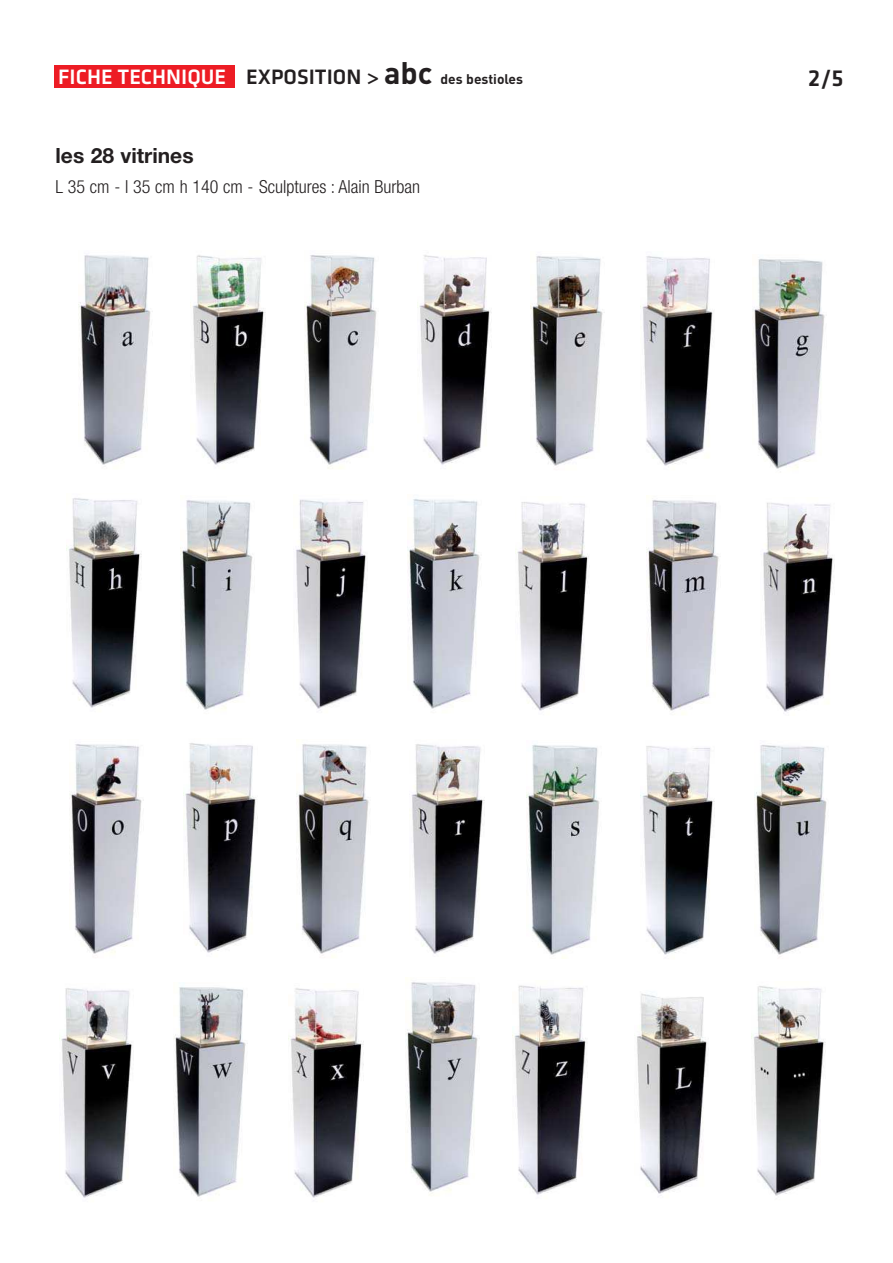
<style>
.page{position:relative;width:893px;height:1263px;background:#fff}
.page>*{position:absolute;margin:0;border:0;box-sizing:border-box;transform-origin:0 0}
.t1{font:500 24px "Klavika";color:#231f20}
.t2{font:500 21.6px "Klavika";color:#fff}
.t3{font:700 21px "Helvetica Neue";color:#231f20}
.t4{font:300 condensed 18px "Helvetica Neue";color:#231f20}
.t5{font:700 13.8px "DIN";color:#231f20}
.s1{color:#231f20}
.s2{font-family:"DIN";font-weight:700;font-size:30.9px;color:#231f20}
</style>
<div class="page">
<div style="left:54px;top:65px;width:181px;height:22px;background:#ed1c24"></div>
<img style="left:304px;top:255px;width:73px;height:214px">
<img style="left:417px;top:255px;width:74px;height:210px">
<img style="left:530px;top:256px;width:73px;height:210px">
<img style="left:78px;top:255px;width:73px;height:210px">
<img style="left:192px;top:255px;width:73px;height:210px">
<img style="left:640px;top:256px;width:73px;height:210px">
<img style="left:296px;top:499px;width:72px;height:210px">
<img style="left:407px;top:499px;width:73px;height:210px">
<img style="left:515px;top:502px;width:74px;height:209px">
<img style="left:752px;top:259px;width:73px;height:210px">
<img style="left:67px;top:498px;width:74px;height:210px">
<img style="left:181px;top:500px;width:72px;height:210px">
<img style="left:70px;top:744px;width:74px;height:210px">
<img style="left:185px;top:743px;width:73px;height:210px">
<img style="left:296px;top:744px;width:73px;height:214px">
<img style="left:411px;top:744px;width:73px;height:210px">
<img style="left:527px;top:744px;width:73px;height:215px">
<img style="left:640px;top:746px;width:74px;height:209px">
<img style="left:754px;top:745px;width:73px;height:212px">
<img style="left:59px;top:988px;width:73px;height:210px">
<img style="left:174px;top:987px;width:74px;height:210px">
<img style="left:646px;top:500px;width:73px;height:215px">
<img style="left:763px;top:502px;width:70px;height:210px">
<img style="left:289px;top:988px;width:74px;height:210px">
<img style="left:405px;top:977px;width:73px;height:217px">
<img style="left:751px;top:986px;width:74px;height:210px">
<img style="left:514px;top:985px;width:72px;height:210px">
<img style="left:634px;top:993px;width:73px;height:201px">
<p class="t2" style="left:58px;top:70px;width:376px">FICHE TECHNIQUE <span class="s1">EXPOSITION &gt;</span> <span class="s2">abc</span></p>
<p class="t5" style="left:440px;top:71px;width:84px">des bestioles</p>
<h1 class="t1" style="left:808px;top:70px;width:37px">2/5</h1>
<p class="t3" style="left:55px;top:148px;width:140px">les 28 vitrines</p>
<p class="t4" style="left:55px;top:180px;width:366px">L 35 cm - l 35 cm h 140 cm - Sculptures : Alain Burban</p>
</div>
